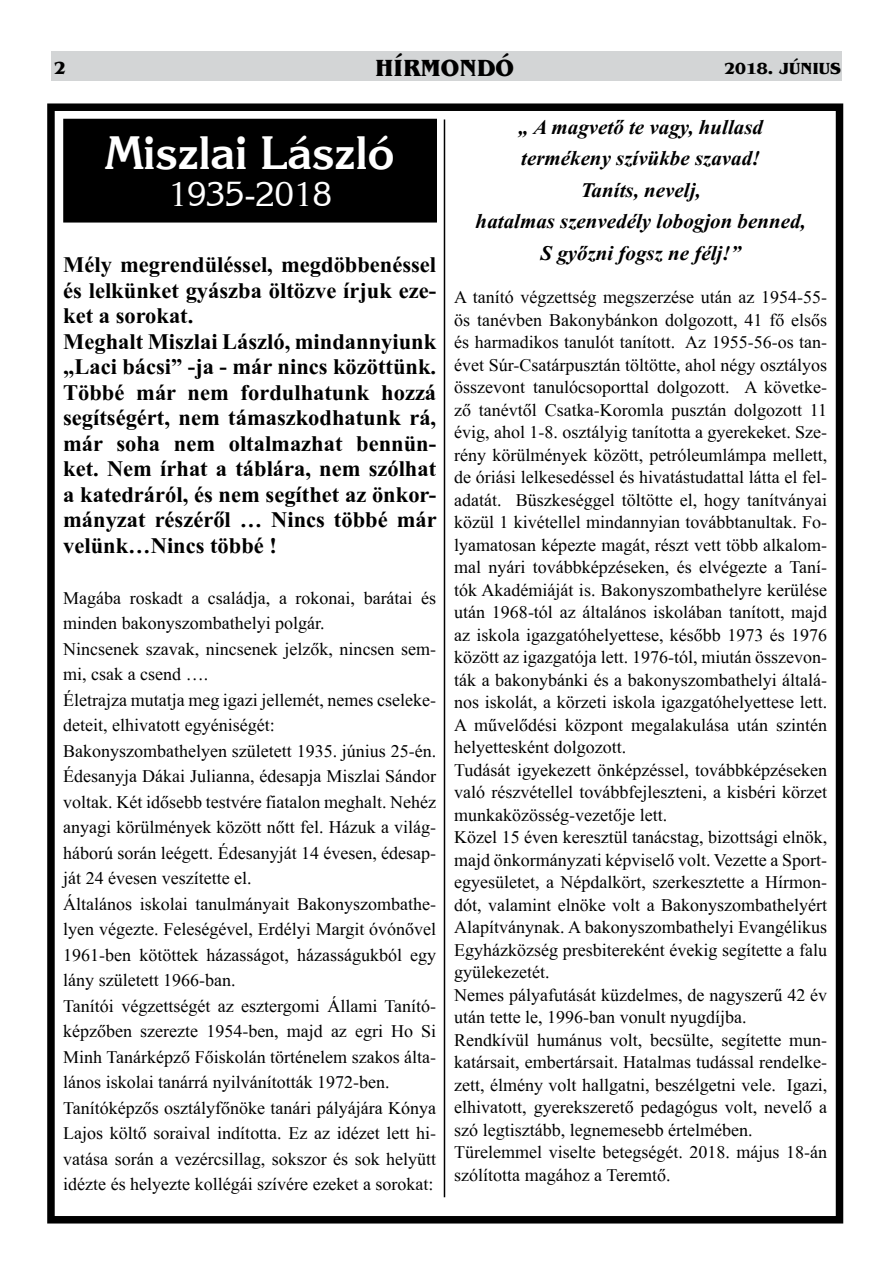
<style>
.page{position:relative;width:893px;height:1263px;background:#fff}
.page>*{position:absolute;margin:0;border:0;box-sizing:border-box;transform-origin:0 0}
.t1{font:46.5px "Korinna HU Bold";color:#fff}
.t2{font:34.5px "Korinna HU";color:#fff}
.t3{font:24px "Benguiat ITCHU Bold";color:#000}
.t4{font:22.5px/25.5px "Times New Roman HU Bold";color:#000}
.t5{font:italic 21px/31.5px "Times New Roman HU Bold";color:#000;text-align:center}
.t6{font:18px/22.5px "Times New Roman HU";color:#000}
.t7{font:18px "Benguiat ITCHU Bold";color:#000}
.t8{font:16.5px "Benguiat ITCHU Bold";color:#000}
</style>
<div class="page">
<div style="left:51px;top:51px;width:791px;height:29px;background:#d3d5d6"></div>
<div style="left:47px;top:103px;width:796px;height:1120px;border:8px solid #000"></div>
<hr style="left:444px;top:119px;width:1px;height:1078px;background:#000">
<div style="left:64px;top:119px;width:372px;height:103px;background:#000"></div>
<div style="left:63px;top:119px;width:374px;height:104px;border:2px solid #000"></div>
<p class="t7" style="left:54px;top:57px;width:13px">2</p>
<h3 class="t3" style="left:375px;top:53px;width:140px">HÍRMONDÓ</h3>
<p class="t8" style="left:724px;top:58px;width:118px">2018. JÚNIUS</p>
<h1 class="t1" style="left:106px;top:124px;width:290px">Miszlai László</h1>
<h2 class="t2" style="left:168px;top:173px;width:165px">1935-2018</h2>
<p class="t4" style="left:63px;top:252px;width:375px">Mély megrendüléssel, megdöbbenéssel és lelkünket gyászba öltözve írjuk eze&shy;ket a sorokat.<br>Meghalt Miszlai László, mindannyiunk „Laci bácsi” -ja - már nincs közöttünk.<br>Többé már nem fordulhatunk hozzá segítségért, nem támaszkodhatunk rá, már soha nem oltalmazhat bennün&shy;ket. Nem írhat a táblára, nem szólhat a katedráról, és nem segíthet az önkor&shy;mányzat részéről … Nincs többé már velünk…Nincs többé !</p>
<p class="t6" style="left:63px;top:585px;width:375px;line-height:25.5px">Magába roskadt a családja, a rokonai, barátai és minden bakonyszombathelyi polgár.<br>Nincsenek szavak, nincsenek jelzők, nincsen sem&shy;mi, csak a csend ….<br>Életrajza mutatja meg igazi jellemét, nemes cseleke&shy;deteit, elhivatott egyéniségét:<br>Bakonyszombathelyen született 1935. június 25-én.<br>Édesanyja Dákai Julianna, édesapja Miszlai Sándor voltak. Két idősebb testvére fiatalon meghalt. Nehéz anyagi körülmények között nőtt fel. Házuk a világ&shy;háború során leégett. Édesanyját 14 évesen, édesap&shy;ját 24 évesen veszítette el.<br>Általános iskolai tanulmányait Bakonyszombathe&shy;lyen végezte. Feleségével, Erdélyi Margit óvónővel 1961-ben kötöttek házasságot, házasságukból egy lány született 1966-ban.<br>Tanítói végzettségét az esztergomi Állami Tanító&shy;képzőben szerezte 1954-ben, majd az egri Ho Si Minh Tanárképző Főiskolán történelem szakos álta&shy;lános iskolai tanárrá nyilvánították 1972-ben.<br>Tanítóképzős osztályfőnöke tanári pályájára Kónya Lajos költő soraival indította. Ez az idézet lett hi&shy;vatása során a vezércsillag, sokszor és sok helyütt idézte és helyezte kollégái szívére ezeket a sorokat:</p>
<p class="t5" style="left:476px;top:111px;width:332px">„ A magvető te vagy, hullasd termékeny szívükbe szavad!<br>Taníts, nevelj,<br>hatalmas szenvedély lobogjon benned,<br>S győzni fogsz ne félj!”</p>
<p class="t6" style="left:454px;top:286px;width:375px">A tanító végzettség megszerzése után az 1954-55- ös tanévben Bakonybánkon dolgozott, 41 fő elsős és harmadikos tanulót tanított. Az 1955-56-os tan&shy;évet Súr-Csatárpusztán töltötte, ahol négy osztályos összevont tanulócsoporttal dolgozott. A követke&shy;ző tanévtől Csatka-Koromla pusztán dolgozott 11 évig, ahol 1-8. osztályig tanította a gyerekeket. Sze&shy;rény körülmények között, petróleumlámpa mellett, de óriási lelkesedéssel és hivatástudattal látta el fel&shy;adatát. Büszkeséggel töltötte el, hogy tanítványai közül 1 kivétellel mindannyian továbbtanultak. Fo&shy;lyamatosan képezte magát, részt vett több alkalom&shy;mal nyári továbbképzéseken, és elvégezte a Taní&shy;tók Akadémiáját is. Bakonyszombathelyre kerülése után 1968-tól az általános iskolában tanított, majd az iskola igazgatóhelyettese, később 1973 és 1976 között az igazgatója lett. 1976-tól, miután összevon&shy;ták a bakonybánki és a bakonyszombathelyi általá&shy;nos iskolát, a körzeti iskola igazgatóhelyettese lett.<br>A művelődési központ megalakulása után szintén helyettesként dolgozott.<br>Tudását igyekezett önképzéssel, továbbképzéseken való részvétellel továbbfejleszteni, a kisbéri körzet munkaközösség-vezetője lett.<br>Közel 15 éven keresztül tanácstag, bizottsági elnök, majd önkormányzati képviselő volt. Vezette a Sport&shy;egyesületet, a Népdalkört, szerkesztette a Hírmon&shy;dót, valamint elnöke volt a Bakonyszombathelyért Alapítványnak. A bakonyszombathelyi Evangélikus Egyházközség presbitereként évekig segítette a falu gyülekezetét.<br>Nemes pályafutását küzdelmes, de nagyszerű 42 év után tette le, 1996-ban vonult nyugdíjba.<br>Rendkívül humánus volt, becsülte, segítette mun&shy;katársait, embertársait. Hatalmas tudással rendelke&shy;zett, élmény volt hallgatni, beszélgetni vele. Igazi, elhivatott, gyerekszerető pedagógus volt, nevelő a szó legtisztább, legnemesebb értelmében.<br>Türelemmel viselte betegségét. 2018. május 18-án szólította magához a Teremtő.</p>
</div>
